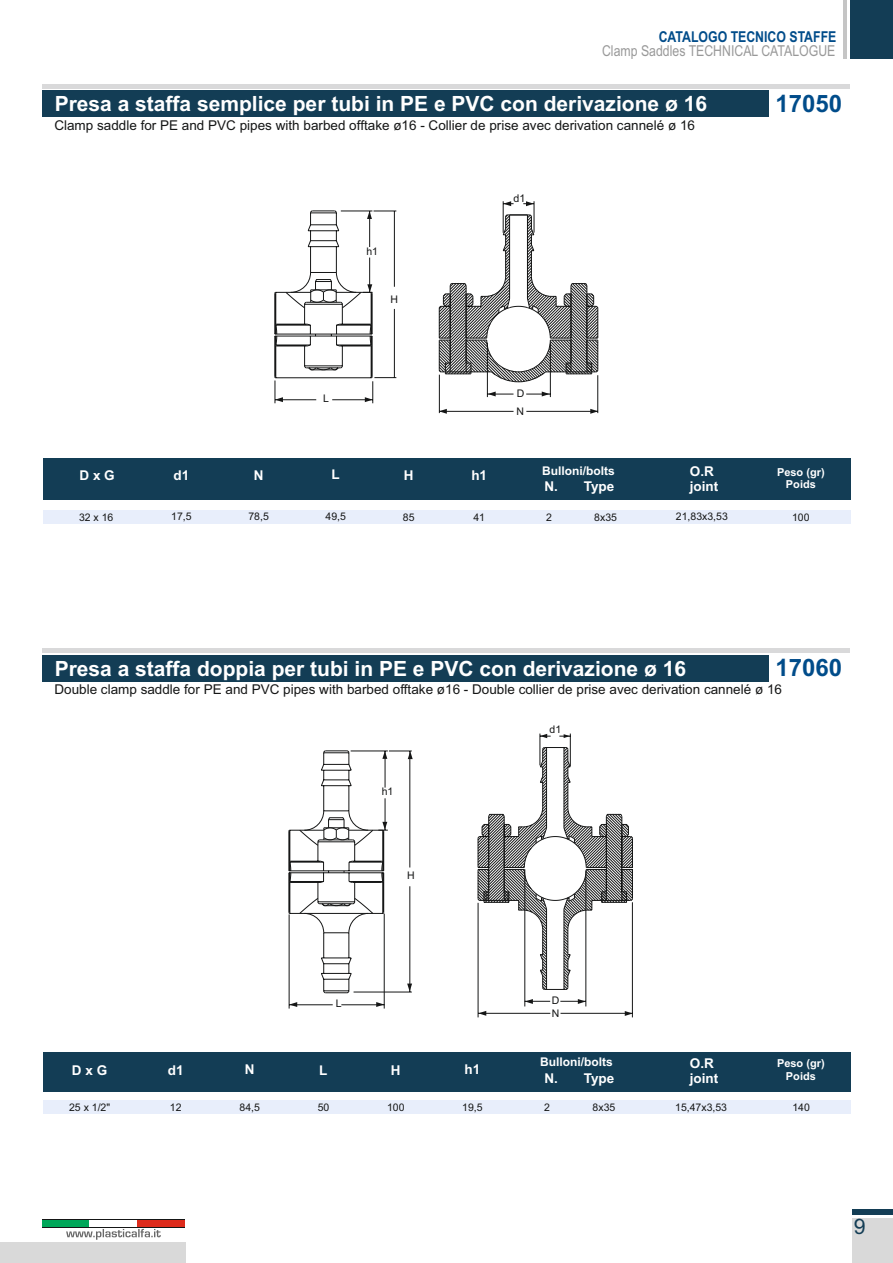
<style>
.page{position:relative;width:893px;height:1263px;background:#fff}
.page>*{position:absolute;margin:0;border:0;box-sizing:border-box;transform-origin:0 0}
.t1{font:700 24px "Arial";color:#004c8a}
.t2{font:21.45px "Arial";color:#133d55}
.t3{font:700 21px "Arial";color:#fff}
.t4{font:15px "Arial Narrow";color:#999}
.t5{font:700 15px "Arial Narrow";color:#004c8a}
.t6{font:13.5px "Arial";color:#151616}
.t7{font:700 13.5px "Arial";color:#fff}
.t8{font:700 12px "Arial";color:#fff}
.t9{font:700 10.95px/12.3px "Arial";color:#fff;text-align:center}
.t10{font:10.65px "Arial";color:#151616}
.t11{font:10.5px/12.6px "Arial";color:#151616}
</style>
<div class="page">
<div style="left:852px;top:1217px;width:41px;height:46px;background:#d9d9d9"></div>
<div style="left:852px;top:1209px;width:41px;height:5px;background:#133d55"></div>
<div style="left:0;top:1242px;width:186px;height:21px;background:#d9d9d9"></div>
<div style="left:42px;top:1219px;width:143px;height:9px;background:#151616"></div>
<div style="left:43px;top:1220px;width:47px;height:7px;background:#00a759"></div>
<div style="left:90px;top:1220px;width:47px;height:7px;background:#fff"></div>
<div style="left:137px;top:1220px;width:47px;height:7px;background:#dd2b1c"></div>
<svg style="left:66px;top:1229px;width:95px;height:11px"></svg>
<hr style="left:540px;top:733px;width:1px;height:32px;background:#151616">
<hr style="left:570px;top:733px;width:1px;height:33px;background:#151616">
<svg style="left:477px;top:747px;width:156px;height:243px"></svg>
<hr style="left:289px;top:1004px;width:44px;height:1px;background:#151616">
<hr style="left:341px;top:1004px;width:43px;height:1px;background:#151616">
<hr style="left:289px;top:914px;width:1px;height:94px;background:#151616">
<hr style="left:384px;top:913px;width:1px;height:95px;background:#151616">
<hr style="left:525px;top:869px;width:1px;height:137px;background:#151616">
<hr style="left:586px;top:870px;width:1px;height:136px;background:#151616">
<hr style="left:478px;top:1013px;width:72px;height:1px;background:#151616">
<hr style="left:560px;top:1013px;width:72px;height:1px;background:#151616">
<hr style="left:478px;top:903px;width:1px;height:114px;background:#151616">
<hr style="left:632px;top:902px;width:1px;height:115px;background:#151616">
<hr style="left:487px;top:343px;width:1px;height:54px;background:#151616">
<hr style="left:550px;top:343px;width:1px;height:54px;background:#151616">
<hr style="left:439px;top:411px;width:74px;height:1px;background:#151616">
<hr style="left:526px;top:411px;width:72px;height:1px;background:#151616">
<hr style="left:439px;top:375px;width:1px;height:38px;background:#151616">
<hr style="left:597px;top:375px;width:1px;height:38px;background:#151616">
<svg style="left:438px;top:214px;width:160px;height:169px"></svg>
<hr style="left:503px;top:201px;width:1px;height:32px;background:#151616">
<hr style="left:534px;top:201px;width:1px;height:32px;background:#151616">
<svg style="left:478px;top:1011px;width:8px;height:5px"></svg>
<svg style="left:625px;top:1011px;width:8px;height:5px"></svg>
<svg style="left:503px;top:201px;width:11px;height:5px"></svg>
<svg style="left:523px;top:201px;width:11px;height:5px"></svg>
<svg style="left:289px;top:1002px;width:8px;height:5px"></svg>
<svg style="left:376px;top:1002px;width:8px;height:5px"></svg>
<svg style="left:274px;top:210px;width:122px;height:193px"></svg>
<svg style="left:525px;top:999px;width:25px;height:5px"></svg>
<svg style="left:560px;top:999px;width:26px;height:5px"></svg>
<svg style="left:540px;top:734px;width:11px;height:4px"></svg>
<svg style="left:559px;top:734px;width:11px;height:4px"></svg>
<div style="left:43px;top:458px;width:807px;height:42px;background:#133d55"></div>
<div style="left:43px;top:510px;width:807px;height:14px;background:#e8eefb"></div>
<div style="left:43px;top:1052px;width:807px;height:39px;background:#133d55"></div>
<div style="left:43px;top:1100px;width:807px;height:14px;background:#e8eefb"></div>
<svg style="left:288px;top:750px;width:125px;height:243px"></svg>
<svg style="left:487px;top:391px;width:26px;height:5px"></svg>
<svg style="left:526px;top:391px;width:24px;height:5px"></svg>
<svg style="left:439px;top:409px;width:8px;height:5px"></svg>
<svg style="left:590px;top:409px;width:8px;height:5px"></svg>
<div style="left:42px;top:90px;width:726px;height:27px;background:#133d55"></div>
<div style="left:42px;top:84px;width:808px;height:5px;background:#d9d9da"></div>
<div style="left:42px;top:655px;width:726px;height:26px;background:#133d55"></div>
<hr style="left:42px;top:649px;width:808px;height:4px;background:#d9d9da">
<div style="left:850px;top:0;width:43px;height:59px;background:#133d55"></div>
<svg style="left:843px;top:0;width:3px;height:59px"></svg>
<p class="t5" style="left:659px;top:31px;width:179px">CATALOGO TECNICO STAFFE</p>
<p class="t4" style="left:602px;top:45px;width:235px">Clamp Saddles TECHNICAL CATALOGUE</p>
<h3 class="t3" style="left:55px;top:96px;width:654px">Presa a staffa semplice per tubi in PE e PVC con derivazione ø 16</h3>
<p class="t6" style="left:54px;top:120px;width:642px">Clamp saddle for PE and PVC pipes with barbed offtake ø16 - Collier de prise avec derivation cannelé ø 16</p>
<p class="t7" style="left:80px;top:470px;width:37px">D x G</p>
<p class="t7" style="left:174px;top:470px;width:17px">d1</p>
<p class="t7" style="left:254px;top:470px;width:11px">N</p>
<p class="t11" style="left:366px;top:246px;width:13px">h1</p>
<p class="t11" style="left:391px;top:294px;width:9px">H</p>
<p class="t11" style="left:323px;top:393px;width:7px">L</p>
<p class="t7" style="left:332px;top:470px;width:10px">L</p>
<p class="t7" style="left:404px;top:470px;width:11px">H</p>
<p class="t10" style="left:514px;top:195px;width:13px">d1</p>
<p class="t7" style="left:471px;top:470px;width:17px">h1</p>
<p class="t11" style="left:516px;top:385px;width:9px;line-height:17.7px">D<br>N</p>
<p class="t8" style="left:542px;top:466px;width:74px">Bulloni/bolts</p>
<p class="t7" style="left:690px;top:466px;width:26px">O.R</p>
<p class="t7" style="left:544px;top:481px;width:71px">N. Type</p>
<p class="t7" style="left:690px;top:481px;width:30px">joint</p>
<h1 class="t1" style="left:775px;top:94px;width:68px">17050</h1>
<p class="t9" style="left:777px;top:467px;width:49px">Peso (gr)<br>Poids</p>
<p class="t11" style="left:79px;top:512px;width:36px">32 x 16</p>
<p class="t11" style="left:171px;top:511px;width:22px">17,5</p>
<p class="t11" style="left:248px;top:511px;width:22px">78,5</p>
<p class="t11" style="left:326px;top:511px;width:22px">49,5</p>
<p class="t11" style="left:676px;top:511px;width:53px">21,83x3,53</p>
<p class="t11" style="left:792px;top:512px;width:19px">100</p>
<p class="t11" style="left:546px;top:512px;width:7px">2</p>
<p class="t11" style="left:594px;top:512px;width:24px">8x35</p>
<p class="t11" style="left:403px;top:512px;width:13px">85</p>
<p class="t11" style="left:473px;top:512px;width:13px">41</p>
<h1 class="t1" style="left:775px;top:659px;width:68px">17060</h1>
<h3 class="t3" style="left:55px;top:661px;width:633px">Presa a staffa doppia per tubi in PE e PVC con derivazione ø 16</h3>
<p class="t6" style="left:54px;top:684px;width:729px">Double clamp saddle for PE and PVC pipes with barbed offtake ø16 - Double collier de prise avec derivation cannelé ø 16</p>
<p class="t11" style="left:382px;top:786px;width:13px">h1</p>
<p class="t11" style="left:407px;top:870px;width:9px">H</p>
<p class="t11" style="left:550px;top:724px;width:13px">d1</p>
<p class="t7" style="left:72px;top:1065px;width:37px">D x G</p>
<p class="t11" style="left:69px;top:1102px;width:43px">25 x 1/2"</p>
<p class="t7" style="left:168px;top:1065px;width:17px">d1</p>
<p class="t7" style="left:245px;top:1064px;width:11px">N</p>
<p class="t11" style="left:336px;top:998px;width:7px">L</p>
<p class="t7" style="left:319px;top:1065px;width:10px">L</p>
<p class="t7" style="left:391px;top:1065px;width:11px">H</p>
<p class="t7" style="left:465px;top:1064px;width:17px">h1</p>
<p class="t11" style="left:552px;top:995px;width:9px">D<br>N</p>
<p class="t8" style="left:540px;top:1058px;width:74px">Bulloni/bolts</p>
<p class="t7" style="left:690px;top:1058px;width:26px">O.R</p>
<p class="t7" style="left:544px;top:1073px;width:71px">N. Type</p>
<p class="t7" style="left:690px;top:1073px;width:30px">joint</p>
<p class="t9" style="left:777px;top:1058px;width:49px">Peso (gr)<br>Poids</p>
<p class="t11" style="left:240px;top:1101px;width:22px">84,5</p>
<p class="t11" style="left:318px;top:1102px;width:13px">50</p>
<p class="t11" style="left:675px;top:1101px;width:53px">15,47x3,53</p>
<p class="t11" style="left:792px;top:1102px;width:19px">140</p>
<p class="t11" style="left:462px;top:1101px;width:22px">19,5</p>
<p class="t11" style="left:170px;top:1102px;width:13px">12</p>
<p class="t11" style="left:544px;top:1102px;width:7px">2</p>
<p class="t11" style="left:593px;top:1102px;width:24px">8x35</p>
<p class="t11" style="left:387px;top:1102px;width:19px">100</p>
<h2 class="t2" style="left:854px;top:1219px;width:13px">9</h2>
</div>
